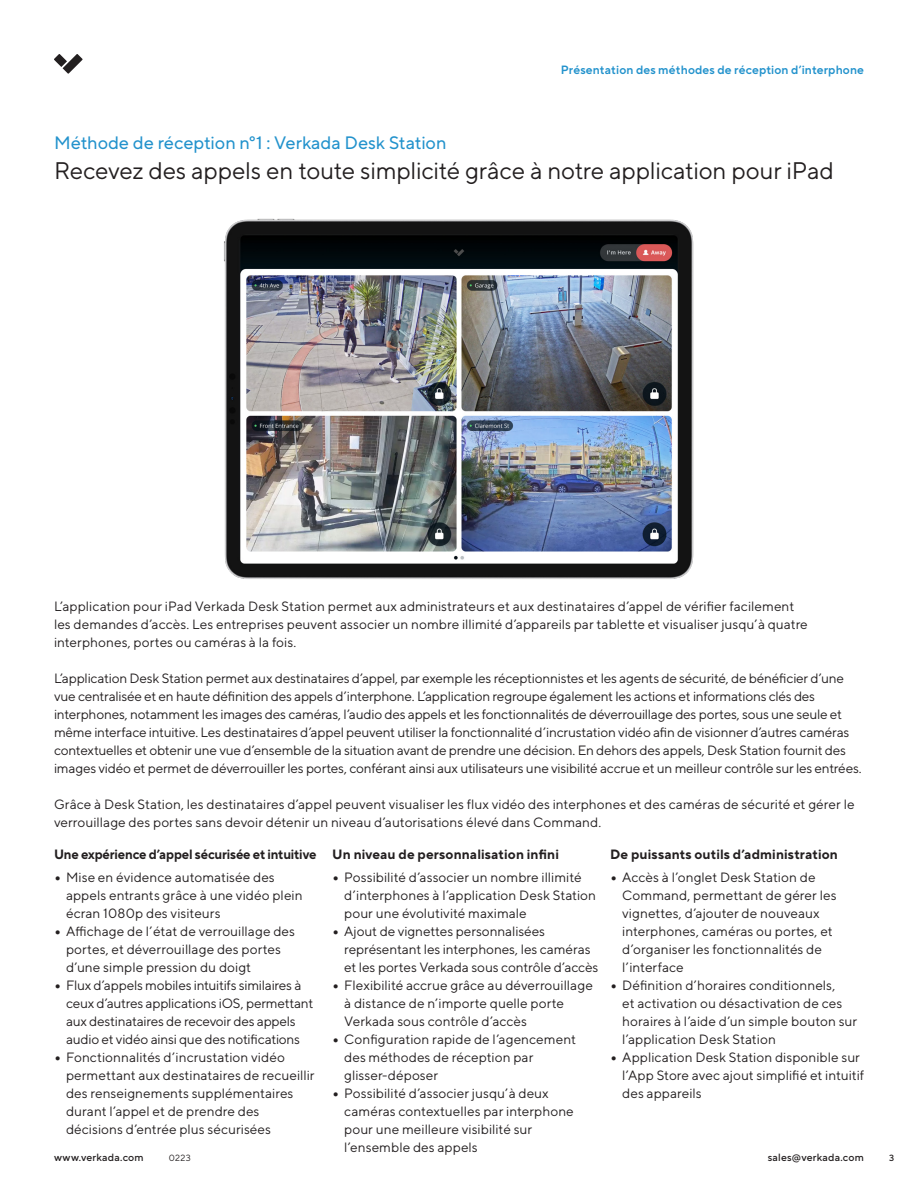
<style>
.page{position:relative;width:918px;height:1188px;background:#fff}
.page>*{position:absolute;margin:0;border:0;box-sizing:border-box;transform-origin:0 0}
.t1{font:24px "TT Norms Pro";letter-spacing:-.01em;color:#231f20}
.t2{font:18px "TT Norms Pro";letter-spacing:-.005em;color:#2292cc}
.t3{font:13.5px/18px "TT Norms Pro";color:#231f20}
.Level_3-Body_Title-S{font:700 13.5px "TT Norms Pro";letter-spacing:.01em;color:#231f20}
.Level_3-Body_Title-S-2{font:700 13.5px "TT Norms Pro";letter-spacing:-.01em;color:#231f20;scale:.96 1}
.t4{font:600 12px "TT Norms Pro";letter-spacing:.01em;color:#2292cc}
.t5{font:500 10.5px "TT Norms Pro";letter-spacing:.02em;color:#231f20}
.t6{font:9px "TT Norms Pro";color:#231f20}
.t7{font:500 9px "TT Norms Pro";color:#231f20}
.s1{font-weight:900}
</style>
<div class="page">
<svg style="left:54px;top:54px;width:29px;height:20px"></svg>
<img style="left:224px;top:218px;width:470px;height:361px">
<p class="t4" style="left:561px;top:61px;width:305px">Présentation des méthodes de réception d’interphone</p>
<p class="t2" style="left:54px;top:130px;width:394px">Méthode de réception n°1 : Verkada Desk Station</p>
<p class="t1" style="left:54px;top:153px;width:781px">Recevez des appels en toute simplicité grâce à notre application pour iPad</p>
<p class="t3" style="left:54px;top:596px;width:755px">L’application pour iPad Verkada Desk Station permet aux administrateurs et aux destinataires d’appel de vérifier facilement les demandes d’accès. Les entreprises peuvent associer un nombre illimité d’appareils par tablette et visualiser jusqu’à quatre interphones, portes ou caméras à la fois.</p>
<p class="t3" style="left:54px;top:668px;width:809px">L’application Desk Station permet aux destinataires d’appel, par exemple les réceptionnistes et les agents de sécurité, de bénéficier d’une vue centralisée et en haute définition des appels d’interphone. L’application regroupe également les actions et informations clés des interphones, notamment les images des caméras, l’audio des appels et les fonctionnalités de déverrouillage des portes, sous une seule et même interface intuitive. Les destinataires d’appel peuvent utiliser la fonctionnalité d’incrustation vidéo afin de visionner d’autres caméras contextuelles et obtenir une vue d’ensemble de la situation avant de prendre une décision. En dehors des appels, Desk Station fournit des images vidéo et permet de déverrouiller les portes, conférant ainsi aux utilisateurs une visibilité accrue et un meilleur contrôle sur les entrées.</p>
<p class="t3" style="left:54px;top:794px;width:802px">Grâce à Desk Station, les destinataires d’appel peuvent visualiser les flux vidéo des interphones et des caméras de sécurité et gérer le verrouillage des portes sans devoir détenir un niveau d’autorisations élevé dans Command.</p>
<p class="Level_3-Body_Title-S-2" style="left:54px;top:844px;width:275px">Une expérience d’appel sécurisée et intuitive</p>
<p class="t3" style="left:66px;top:868px;width:238px;text-indent:-12px"><span class="s1">•</span> Mise en évidence automatisée des appels entrants grâce à une vidéo plein écran 1080p des visiteurs</p>
<p class="t3" style="left:66px;top:922px;width:231px;text-indent:-12px"><span class="s1">•</span> Affichage de l’état de verrouillage des portes, et déverrouillage des portes d’une simple pression du doigt</p>
<p class="t3" style="left:66px;top:976px;width:249px;text-indent:-12px"><span class="s1">•</span> Flux d’appels mobiles intuitifs similaires à ceux d’autres applications iOS, permettant aux destinataires de recevoir des appels audio et vidéo ainsi que des notifications</p>
<p class="t3" style="left:66px;top:1048px;width:250px;text-indent:-12px"><span class="s1">•</span> Fonctionnalités d’incrustation vidéo permettant aux destinataires de recueillir des renseignements supplémentaires durant l’appel et de prendre des décisions d’entrée plus sécurisées</p>
<p class="Level_3-Body_Title-S" style="left:610px;top:844px;width:229px">De puissants outils d’administration</p>
<p class="t3" style="left:622px;top:868px;width:216px;text-indent:-12px"><span class="s1">•</span> Accès à l’onglet Desk Station de<br>Command, permettant de gérer les vignettes, d’ajouter de nouveaux interphones, caméras ou portes, et d’organiser les fonctionnalités de l’interface</p>
<p class="t3" style="left:622px;top:976px;width:236px;text-indent:-12px"><span class="s1">•</span> Définition d’horaires conditionnels,<br>et activation ou désactivation de ces horaires à l’aide d’un simple bouton sur l’application Desk Station</p>
<p class="t3" style="left:622px;top:1048px;width:244px;text-indent:-12px"><span class="s1">•</span> Application Desk Station disponible sur l’App Store avec ajout simplifié et intuitif des appareils</p>
<p class="Level_3-Body_Title-S" style="left:332px;top:844px;width:228px">Un niveau de personnalisation infini</p>
<p class="t3" style="left:344px;top:868px;width:253px;text-indent:-12px"><span class="s1">•</span> Possibilité d’associer un nombre illimité d’interphones à l’application Desk Station pour une évolutivité maximale</p>
<p class="t3" style="left:344px;top:922px;width:256px;text-indent:-12px"><span class="s1">•</span> Ajout de vignettes personnalisées représentant les interphones, les caméras et les portes Verkada sous contrôle d’accès</p>
<p class="t3" style="left:344px;top:976px;width:250px;text-indent:-12px"><span class="s1">•</span> Flexibilité accrue grâce au déverrouillage à distance de n’importe quelle porte<br>Verkada sous contrôle d’accès</p>
<p class="t3" style="left:344px;top:1030px;width:233px;text-indent:-12px"><span class="s1">•</span> Configuration rapide de l’agencement des méthodes de réception par glisser‑déposer</p>
<p class="t3" style="left:344px;top:1084px;width:231px;text-indent:-12px"><span class="s1">•</span> Possibilité d’associer jusqu’à deux caméras contextuelles par interphone pour une meilleure visibilité sur l’ensemble des appels</p>
<p class="t5" style="left:54px;top:1150px;width:91px">www.verkada.com</p>
<p class="t6" style="left:169px;top:1151px;width:23px">0223</p>
<p class="t5" style="left:768px;top:1150px;width:98px">sales@verkada.com</p>
<p class="t7" style="left:889px;top:1151px;width:7px">3</p>
</div>
